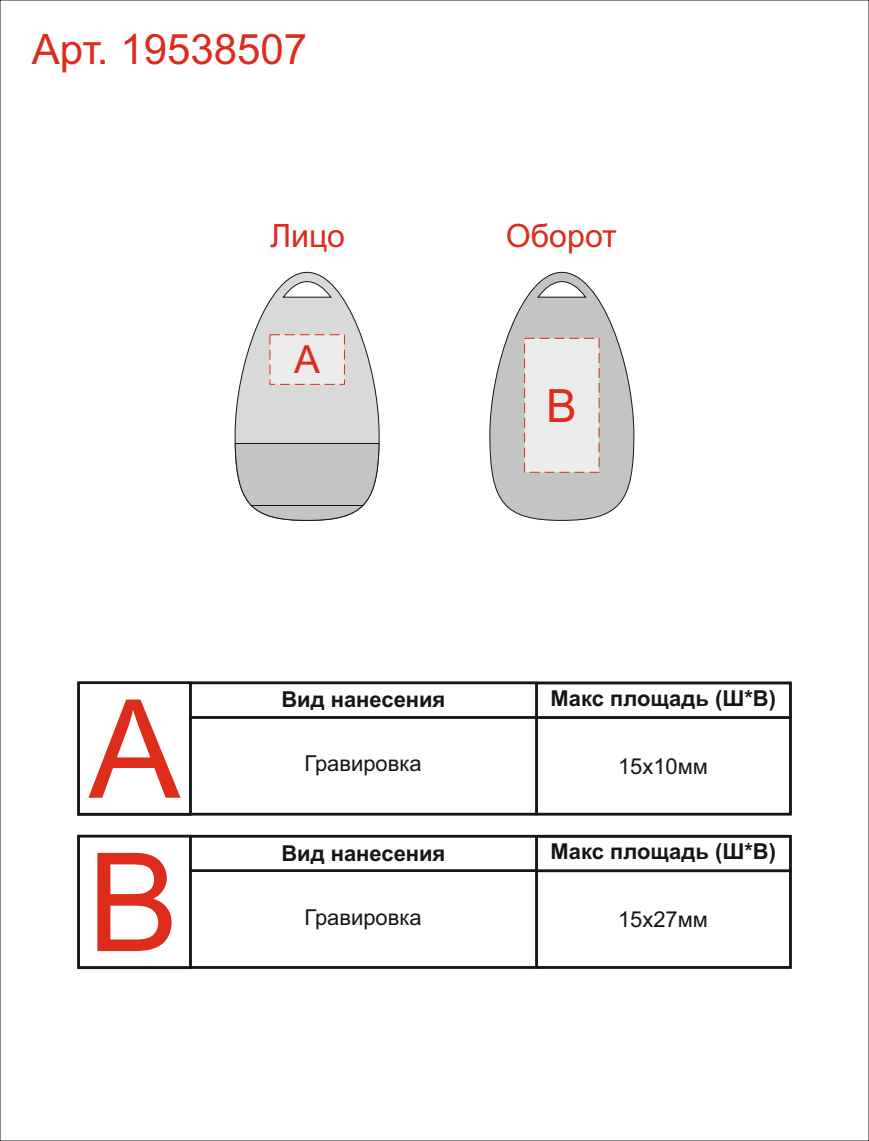
<style>
.page{position:relative;width:869px;height:1141px;background:#fff}
.page>*{position:absolute;margin:0;border:0;box-sizing:border-box;transform-origin:0 0}
.t1{font:137.03px "Arial";color:#dd2b1c}
.t2{font:45.85px "Arial";color:#dd2b1c}
.t3{font:42px "Arial";color:#dd2b1c}
.t4{font:38.68px "Arial";color:#dd2b1c}
.t5{font:32.2px "Arial";color:#dd2b1c}
.t6{font:700 21.88px "Arial";color:#151616}
.t7{font:21.88px "Arial";color:#151616}
</style>
<div class="page">
<svg style="left:235px;top:272px;width:144px;height:249px"></svg>
<svg style="left:489px;top:272px;width:145px;height:249px"></svg>
<div style="left:189px;top:682px;width:348px;height:37px;border:2px solid #151616"></div>
<div style="left:189px;top:716px;width:348px;height:99px;border:2px solid #151616"></div>
<div style="left:535px;top:716px;width:256px;height:99px;border:2px solid #151616"></div>
<div style="left:535px;top:682px;width:256px;height:37px;border:2px solid #151616"></div>
<div style="left:77px;top:682px;width:115px;height:134px;border:2px solid #151616"></div>
<div style="left:189px;top:835px;width:348px;height:37px;border:2px solid #151616"></div>
<div style="left:189px;top:869px;width:348px;height:100px;border:2px solid #151616"></div>
<div style="left:535px;top:869px;width:256px;height:100px;border:2px solid #151616"></div>
<div style="left:535px;top:835px;width:256px;height:37px;border:2px solid #151616"></div>
<div style="left:77px;top:835px;width:115px;height:134px;border:2px solid #151616"></div>
<h3 class="t3" style="left:32px;top:34px;width:277px">Арт. 19538507</h3>
<h3 class="t5" style="left:270px;top:224px;width:76px">Лицо</h3>
<h3 class="t5" style="left:505px;top:224px;width:112px">Оборот</h3>
<h3 class="t4" style="left:294px;top:345px;width:27px">A</h3>
<h2 class="t2" style="left:546px;top:388px;width:32px">B</h2>
<h1 class="t1" style="left:89px;top:698px;width:93px">A</h1>
<p class="t6" style="left:281px;top:691px;width:165px">Вид нанесения</p>
<p class="t6" style="left:550px;top:690px;width:227px">Макс площадь (Ш*В)</p>
<p class="t7" style="left:304px;top:755px;width:119px">Гравировка</p>
<p class="t7" style="left:617px;top:758px;width:91px">15х10мм</p>
<h1 class="t1" style="left:87px;top:851px;width:93px">B</h1>
<p class="t6" style="left:281px;top:845px;width:165px">Вид нанесения</p>
<p class="t6" style="left:550px;top:843px;width:227px">Макс площадь (Ш*В)</p>
<p class="t7" style="left:304px;top:909px;width:119px">Гравировка</p>
<p class="t7" style="left:617px;top:911px;width:91px">15х27мм</p>
</div>
